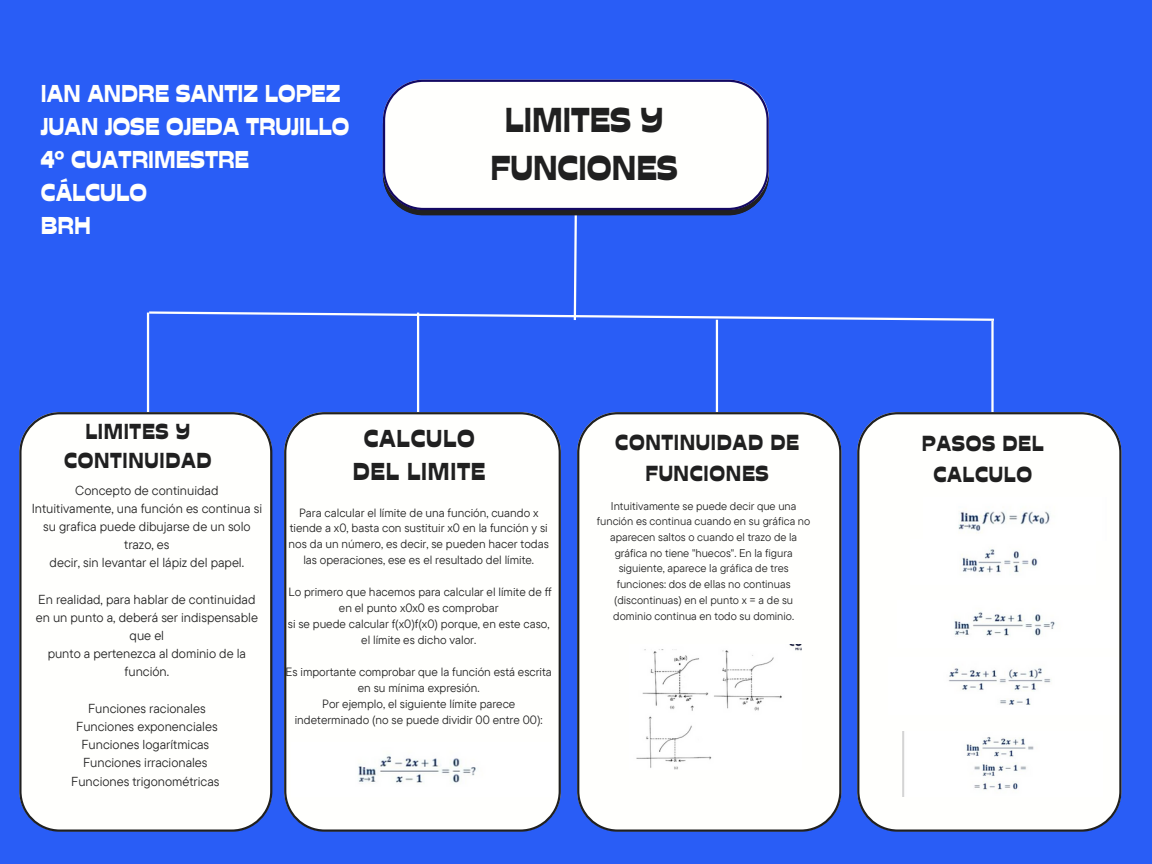
<style>
.page{position:relative;width:1152px;height:864px;background:#295df6}
.page>*{position:absolute;margin:0;border:0;box-sizing:border-box;transform-origin:0 0}
.t1{font:34.5px/48.2px "Stadio Now Novarese";color:#202020;text-align:center}
.t2{font:24.45px/33.2px "Stadio Now Novarese";letter-spacing:.03em;color:#202020;text-align:center}
.t3{font:24.3px "Stadio Now Novarese";color:#fffffd}
.t4{font:21.75px/30.3px "Stadio Now Novarese";letter-spacing:.03em;color:#202020;text-align:center}
.t5{font:13.05px/18.1px "TT Commons Pro";color:#202020;text-align:center}
.t6{font:12px/15.9px "TT Commons Pro";color:#202020;text-align:center}
.t7{font:11.25px/15.8px "TT Commons Pro";color:#202020;text-align:center}
</style>
<div class="page">
<hr style="left:147px;top:313px;width:2px;height:100px;background:#fffffd">
<hr style="left:417px;top:313px;width:2px;height:100px;background:#fffffd">
<hr style="left:716px;top:320px;width:2px;height:100px;background:#fffffd">
<div style="left:383px;top:80px;width:386px;height:107px;background:#fffffd"></div>
<div style="left:19px;top:412px;width:253px;height:420px;background:#fffffd"></div>
<div style="left:284px;top:412px;width:277px;height:420px;background:#fffffd"></div>
<svg style="left:577px;top:412px;width:264px;height:420px;background:#edeeef"></svg>
<svg style="left:147px;top:187px;width:847px;height:135px"></svg>
<img style="left:291px;top:742px;width:263px;height:54px">
<img style="left:630px;top:645px;width:172px;height:125px">
<hr style="left:991px;top:321px;width:3px;height:100px;background:#fffffd">
<svg style="left:857px;top:412px;width:265px;height:420px;background:#edeff1"></svg>
<img style="left:924px;top:498px;width:183px;height:42px">
<img style="left:910px;top:540px;width:186px;height:45px">
<img style="left:898px;top:601px;width:219px;height:46px">
<img style="left:889px;top:657px;width:227px;height:57px">
<img style="left:902px;top:731px;width:201px;height:66px">
<p class="t3" style="left:41px;top:79px;width:301px">IAN ANDRE SANTIZ LOPEZ</p>
<p class="t3" style="left:41px;top:112px;width:310px">JUAN JOSE OJEDA TRUJILLO</p>
<p class="t3" style="left:41px;top:145px;width:210px">4° CUATRIMESTRE</p>
<p class="t3" style="left:41px;top:178px;width:108px">CÁLCULO</p>
<p class="t3" style="left:41px;top:211px;width:51px">BRH</p>
<p class="t1" style="left:490px;top:96px;width:189px">LIMITES Y<br>FUNCIONES</p>
<p class="t4" style="left:64px;top:416px;width:149px;line-height:29.4px">LIMITES Y<br>CONTINUIDAD</p>
<p class="t5" style="left:75px;top:481px;width:145px">Concepto de continuidad</p>
<p class="t5" style="left:32px;top:499px;width:232px">Intuitivamente, una función es continua si su grafica puede dibujarse de un solo trazo, es</p>
<p class="t5" style="left:50px;top:553px;width:196px">decir, sin levantar el lápiz del papel.</p>
<p class="t5" style="left:36px;top:590px;width:224px">En realidad, para hablar de continuidad en un punto a, deberá ser indispensable que el</p>
<p class="t5" style="left:48px;top:644px;width:200px">punto a pertenezca al dominio de la función.</p>
<p class="t5" style="left:88px;top:699px;width:119px">Funciones racionales</p>
<p class="t5" style="left:76px;top:717px;width:143px">Funciones exponenciales</p>
<p class="t5" style="left:81px;top:735px;width:129px">Funciones logarítmicas</p>
<p class="t5" style="left:83px;top:753px;width:126px">Funciones irracionales</p>
<p class="t5" style="left:71px;top:772px;width:150px">Funciones trigonométricas</p>
<p class="t2" style="left:353px;top:422px;width:134px">CALCULO<br>DEL LIMITE</p>
<p class="t6" style="left:289px;top:504px;width:262px">Para calcular el límite de una función, cuando x tiende a x0, basta con sustituir x0 en la función y si nos da un número, es decir, se pueden hacer todas las operaciones, ese es el resultado del límite.</p>
<p class="t6" style="left:289px;top:584px;width:265px">Lo primero que hacemos para calcular el límite de ff en el punto x0x0 es comprobar</p>
<p class="t6" style="left:288px;top:616px;width:263px">si se puede calcular f(x0)f(x0) porque, en este caso, el límite es dicho valor.</p>
<p class="t6" style="left:286px;top:663px;width:268px">Es importante comprobar que la función está escrita en su mínima expresión.</p>
<p class="t6" style="left:295px;top:695px;width:249px">Por ejemplo, el siguiente límite parece indeterminado (no se puede dividir 00 entre 00):</p>
<p class="t4" style="left:615px;top:427px;width:185px">CONTINUIDAD DE<br>FUNCIONES</p>
<p class="t7" style="left:597px;top:497px;width:215px">Intuitivamente se puede decir que una función es continua cuando en su gráfica no aparecen saltos o cuando el trazo de la gráfica no tiene "huecos". En la figura siguiente, aparece la gráfica de tres funciones: dos de ellas no continuas (discontinuas) en el punto x = a de su dominio continua en todo su dominio.</p>
<p class="t4" style="left:922px;top:429px;width:123px">PASOS DEL<br>CALCULO</p>
</div>
